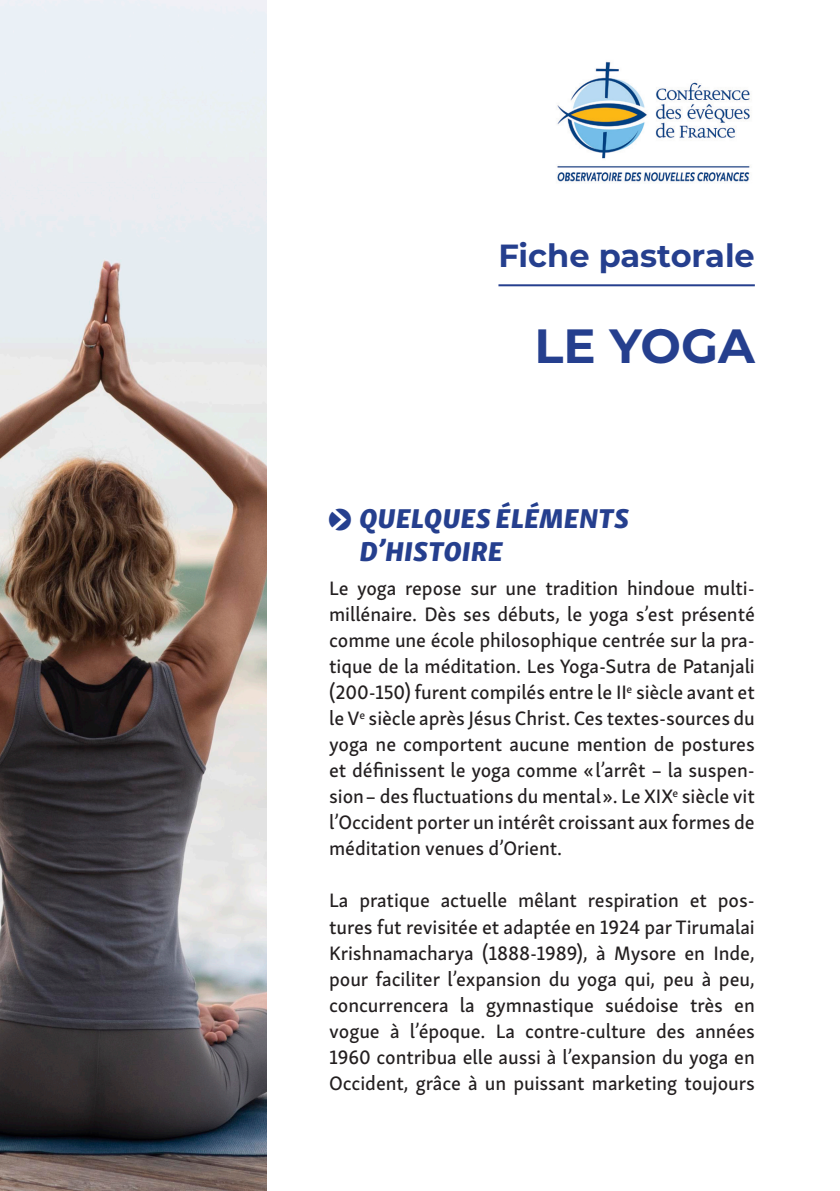
<style>
.page{position:relative;width:840px;height:1191px;background:#fff}
.page>*{position:absolute;margin:0;border:0;box-sizing:border-box;transform-origin:0 0}
.t1{font:700 48px "Montserrat";color:#253f8e}
.t2{font:700 32px "Montserrat";color:#253f8e}
.t3{font:28px/33.6px "Skolar Sans Latn Eb It";letter-spacing:.02em;color:#253f8e}
.t4{font:20px/26px "Skolar Sans Latn Me";letter-spacing:-.005em;color:#231f20;text-align:justify}
.s1{font-family:"Pointers"}
</style>
<div class="page">
<img style="left:0;top:0;width:266px;height:1191px">
<img style="left:557px;top:61px;width:193px;height:122px">
<hr style="left:498px;top:284px;width:256px;height:2px;background:#253f8e">
<h2 class="t2" style="left:498px;top:233px;width:258px">Fiche pastorale</h2>
<h1 class="t1" style="left:534px;top:312px;width:222px">LE YOGA</h1>
<h3 class="t3" style="left:359px;top:498px;width:270px;text-indent:-30px"><span class="s1">o</span> QUELQUES ÉLÉMENTS<br>D’HISTOIRE</h3>
<p class="t4" style="left:329px;top:574px;width:427px">Le yoga repose sur une tradition hindoue multi&shy;millénaire. Dès ses débuts, le yoga s’est présenté comme une école philosophique centrée sur la pra&shy;tique de la méditation. Les Yoga-Sutra de Patanjali (200-150) furent compilés entre le II<sup>e</sup> siècle avant et le V<sup>e</sup> siècle après Jésus Christ. Ces textes-sources du yoga ne comportent aucune mention de postures et définissent le yoga comme « l’arrêt – la suspen&shy;sion – des fluctuations du mental ». Le XIX<sup>e</sup> siècle vit l’Occident porter un intérêt croissant aux formes de méditation venues d’Orient.</p>
<p class="t4" style="left:329px;top:886px;width:427px">La pratique actuelle mêlant respiration et pos&shy;tures fut revisitée et adaptée en 1924 par Tirumalai Krishnamacharya (1888-1989), à Mysore en Inde, pour faciliter l’expansion du yoga qui, peu à peu, concurrencera la gymnastique suédoise très en vogue à l’époque. La contre-culture des années 1960 contribua elle aussi à l’expansion du yoga en Occident, grâce à un puissant marketing toujours</p>
</div>
